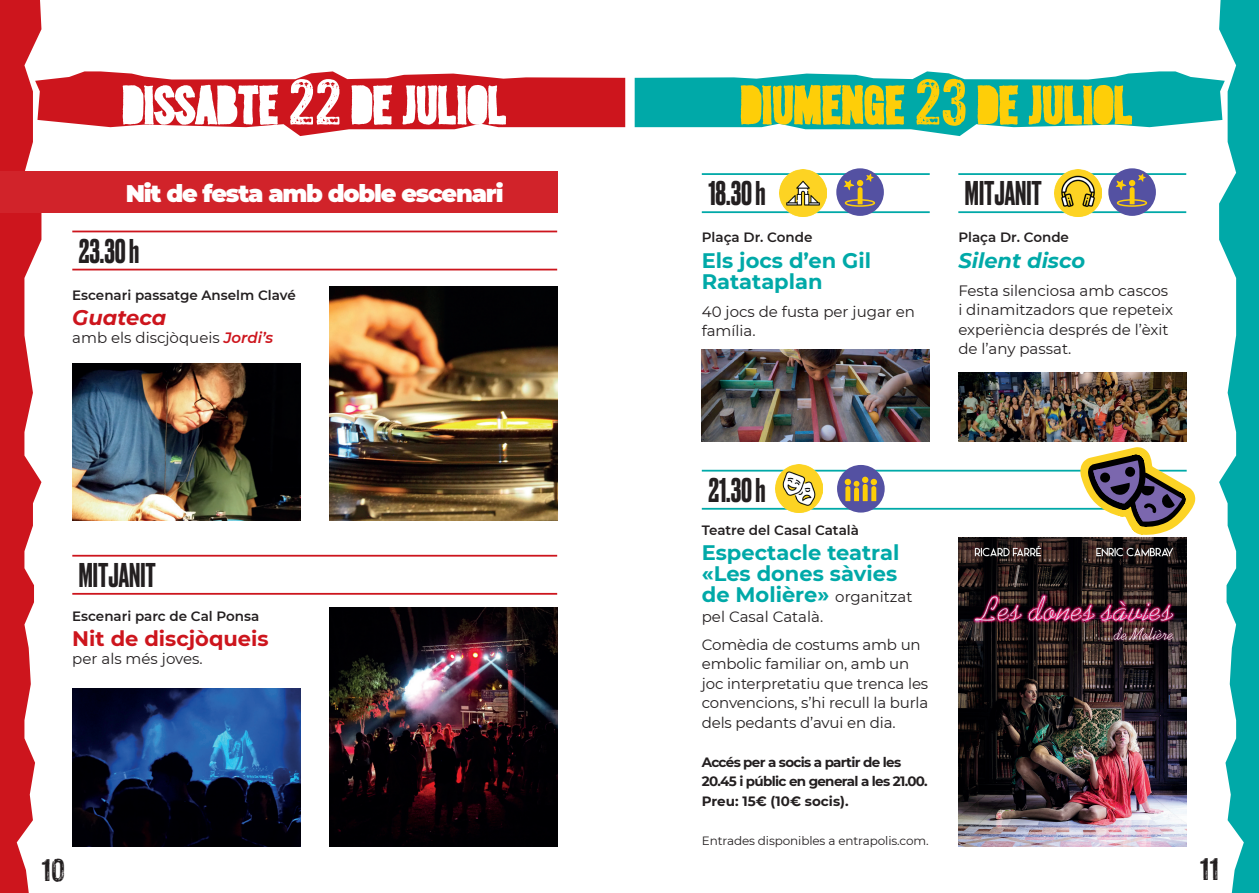
<style>
.page{position:relative;width:1259px;height:893px;background:#fff}
.page>*{position:absolute;margin:0;border:0;box-sizing:border-box;transform-origin:0 0}
.t1{font:500 32.25px "Druk Cyr";color:#231f20}
.t2{font:25.5px "Sans Culottes";color:#231f20}
.t3{font:900 24px "Montserrat";letter-spacing:-.05em;color:#fff}
.t4{font:700 21px/21px "Montserrat";color:#00a9a8}
.t5{font:700 21px "Montserrat";color:#cd151d}
.t6{font:italic 700 21px "Montserrat";color:#00a9a8}
.t7{font:italic 700 21px "Montserrat";color:#cd151d}
.t8{font:15px/19.5px "Montserrat";color:#231f20}
.t9{font:600 13.5px "Montserrat";color:#231f20}
.t10{font:700 13.5px/19.5px "Montserrat";letter-spacing:-.05em;color:#231f20}
.t11{font:12px "Montserrat";letter-spacing:-.01em;color:#231f20}
.s1{font-weight:600;font-style:italic;color:#cd151d}
.s2{font-weight:400;font-size:15px;color:#231f20}
</style>
<div class="page">
<img style="left:0;top:0;width:625px;height:893px">
<svg style="left:634px;top:0;width:625px;height:893px"></svg>
<h3 class="t3" style="left:126px;top:175px;width:379px">Nit de festa amb doble escenari</h3>
<h1 class="t1" style="left:79px;top:229px;width:62px">23.30 h</h1>
<p class="t9" style="left:72px;top:285px;width:225px">Escenari passatge Anselm Clavé</p>
<h3 class="t7" style="left:72px;top:302px;width:95px">Guateca</h3>
<p class="t8" style="left:72px;top:327px;width:202px">amb els discjòqueis <span class="s1">Jordi’s</span></p>
<h1 class="t1" style="left:79px;top:553px;width:78px">MITJANIT</h1>
<p class="t9" style="left:72px;top:606px;width:188px">Escenari parc de Cal Ponsa</p>
<h3 class="t5" style="left:72px;top:623px;width:198px">Nit de discjòqueis</h3>
<p class="t8" style="left:72px;top:648px;width:132px">per als més joves.</p>
<h1 class="t1" style="left:708px;top:171px;width:59px">18.30 h</h1>
<h1 class="t1" style="left:965px;top:171px;width:78px">MITJANIT</h1>
<p class="t9" style="left:702px;top:228px;width:112px">Plaça Dr. Conde</p>
<h3 class="t4" style="left:702px;top:249px;width:171px">Els jocs d’en Gil<br>Ratataplan</h3>
<p class="t8" style="left:702px;top:301px;width:215px">40 jocs de fusta per jugar en família.</p>
<p class="t9" style="left:958px;top:228px;width:112px">Plaça Dr. Conde</p>
<h3 class="t6" style="left:958px;top:245px;width:128px">Silent disco</h3>
<p class="t8" style="left:958px;top:280px;width:216px">Festa silenciosa amb cascos i dinamitzadors que repeteix experiència després de l’èxit de l’any passat.</p>
<h1 class="t1" style="left:708px;top:468px;width:59px">21.30 h</h1>
<p class="t9" style="left:702px;top:520px;width:159px">Teatre del Casal Català</p>
<h3 class="t4" style="left:702px;top:541px;width:212px">Espectacle teatral «Les dones sàvies de Molière» <span class="s2">organitzat</span></h3>
<p class="t8" style="left:702px;top:602px;width:220px;line-height:28px">pel Casal Català.<br>Comèdia de costums amb un</p>
<p class="t8" style="left:702px;top:653px;width:228px">embolic familiar on, amb un joc interpretatiu que trenca les convencions, s’hi recull la burla dels pedants d’avui en dia.</p>
<p class="t10" style="left:702px;top:751px;width:227px">Accés per a socis a partir de les<br>20.45 i públic en general a les 21.00.<br>Preu: 15€ (10€ socis).</p>
<p class="t11" style="left:702px;top:832px;width:228px">Entrades disponibles a entrapolis.com.</p>
<h2 class="t2" style="left:41px;top:852px;width:25px">10</h2>
<h2 class="t2" style="left:1199px;top:851px;width:21px">11</h2>
</div>
